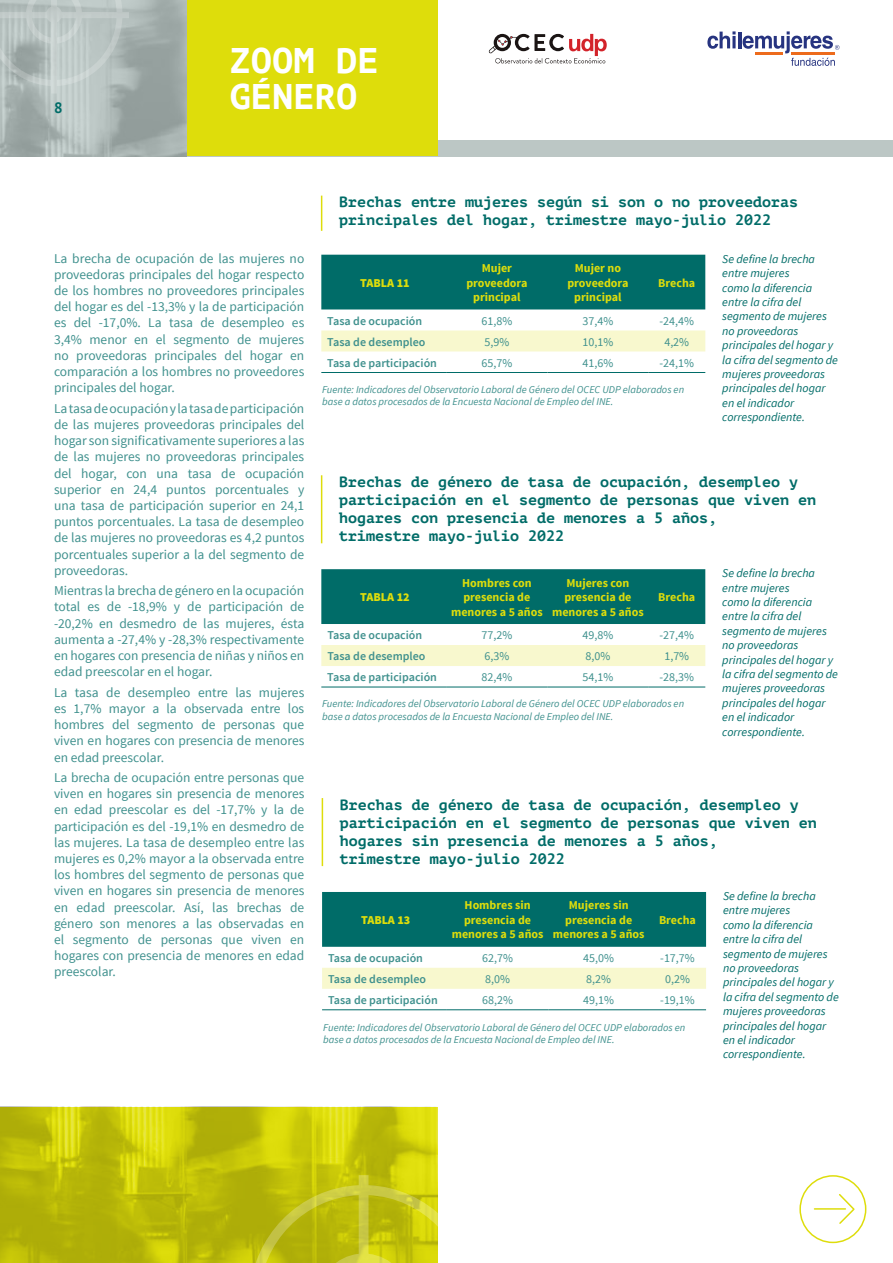
<style>
.page{position:relative;width:893px;height:1263px;background:#fff}
.page>*{position:absolute;margin:0;border:0;box-sizing:border-box;transform-origin:0 0}
.t1{font:700 35.55px "PT Mono";color:#fff}
.t2{font:700 15px/18px "PT Mono";color:#006c68}
.t3{font:700 15px "PT Sans";color:#006c68}
.t4{font:13.5px/16.2px "Source Sans Pro";color:#40918e;text-align:justify}
.t5{font:italic 12px/14.4px "Source Sans Pro";color:#006c68}
.t6{font:700 12px/14.4px "Source Sans Pro";color:#dedd0b;text-align:center}
.t7{font:600 12px "Source Sans Pro";color:#40918e}
.t8{font:12px "Source Sans Pro";color:#40918e}
.t9{font:900 12px "Source Sans Pro";color:#dedd0b}
.t10{font:italic 10.5px/12.6px "Source Sans Pro";color:#40918e}
</style>
<div class="page">
<div style="left:188px;top:140px;width:705px;height:17px;background:#bcc7c5"></div>
<svg style="left:0;top:0;width:188px;height:157px;background:#a4afac"></svg>
<div style="left:188px;top:0;width:250px;height:156px;background:#dedd0b"></div>
<svg style="left:0;top:0;width:129px;height:94px;background:#b9c3c1"></svg>
<svg style="left:707px;top:31px;width:29px;height:18px"></svg>
<hr style="left:738px;top:32px;width:3px;height:16px;background:#273480">
<svg style="left:743px;top:31px;width:96px;height:35px"></svg>
<svg style="left:489px;top:34px;width:118px;height:29px"></svg>
<div style="left:799px;top:1175px;width:67px;height:68px;border:2px solid #dedd0b;border-radius:50%"></div>
<hr style="left:814px;top:1208px;width:31px;height:2px;background:#dedd0b">
<svg style="left:837px;top:1194px;width:18px;height:30px"></svg>
<svg style="left:0;top:1107px;width:438px;height:156px;background:#c2c10b"></svg>
<svg style="left:238px;top:1175px;width:200px;height:88px;background:#c0bf12"></svg>
<div style="left:321px;top:255px;width:384px;height:54px;background:#006c68"></div>
<div style="left:321px;top:330px;width:384px;height:21px;background:#f8f8ce"></div>
<hr style="left:321px;top:372px;width:125px;height:1px;background:#006c68">
<hr style="left:446px;top:372px;width:102px;height:1px;background:#006c68">
<hr style="left:548px;top:372px;width:100px;height:1px;background:#006c68">
<hr style="left:648px;top:372px;width:57px;height:1px;background:#006c68">
<div style="left:321px;top:569px;width:384px;height:55px;background:#006c68"></div>
<div style="left:321px;top:645px;width:384px;height:21px;background:#f8f8ce"></div>
<hr style="left:321px;top:687px;width:125px;height:1px;background:#006c68">
<hr style="left:446px;top:687px;width:102px;height:1px;background:#006c68">
<hr style="left:548px;top:687px;width:100px;height:1px;background:#006c68">
<hr style="left:648px;top:687px;width:57px;height:1px;background:#006c68">
<div style="left:322px;top:892px;width:384px;height:55px;background:#006c68"></div>
<div style="left:322px;top:968px;width:384px;height:21px;background:#f8f8ce"></div>
<hr style="left:322px;top:1009px;width:125px;height:1px;background:#006c68">
<hr style="left:447px;top:1009px;width:101px;height:1px;background:#006c68">
<hr style="left:548px;top:1009px;width:101px;height:1px;background:#006c68">
<hr style="left:649px;top:1009px;width:57px;height:1px;background:#006c68">
<hr style="left:321px;top:196px;width:1px;height:35px;background:#dedd0b">
<hr style="left:321px;top:475px;width:1px;height:68px;background:#dedd0b">
<hr style="left:322px;top:798px;width:1px;height:68px;background:#dedd0b">
<p class="t3" style="left:54px;top:97px;width:10px">8</p>
<h1 class="t1" style="left:229px;top:40px;width:151px">ZOOM DE</h1>
<h1 class="t1" style="left:229px;top:76px;width:130px">GÉNERO</h1>
<p class="t2" style="left:339px;top:193px;width:461px">Brechas entre mujeres según si son o no proveedoras principales del hogar, trimestre mayo-julio 2022</p>
<p class="t4" style="left:54px;top:250px;width:252px">La brecha de ocupación de las mujeres no proveedoras principales del hogar respecto de los hombres no proveedores principales del hogar es del -13,3% y la de participación es del -17,0%. La tasa de desempleo es 3,4% menor en el segmento de mujeres no proveedoras principales del hogar en comparación a los hombres no proveedores principales del hogar.</p>
<p class="t4" style="left:54px;top:400px;width:252px">La tasa de ocupación y la tasa de participación de las mujeres proveedoras principales del hogar son significativamente superiores a las de las mujeres no proveedoras principales del hogar, con una tasa de ocupación superior en 24,4 puntos porcentuales y una tasa de participación superior en 24,1 puntos porcentuales. La tasa de desempleo de las mujeres no proveedoras es 4,2 puntos porcentuales superior a la del segmento de proveedoras.</p>
<p class="t4" style="left:54px;top:583px;width:252px">Mientras la brecha de género en la ocupación total es de -18,9% y de participación de -20,2% en desmedro de las mujeres, ésta aumenta a -27,4% y -28,3% respectivamente en hogares con presencia de niñas y niños en edad preescolar en el hogar.</p>
<p class="t4" style="left:54px;top:684px;width:252px">La tasa de desempleo entre las mujeres es 1,7% mayor a la observada entre los hombres del segmento de personas que viven en hogares con presencia de menores en edad preescolar.</p>
<p class="t4" style="left:54px;top:770px;width:252px">La brecha de ocupación entre personas que viven en hogares sin presencia de menores en edad preescolar es del -17,7% y la de participación es del -19,1% en desmedro de las mujeres. La tasa de desempleo entre las mujeres es 0,2% mayor a la observada entre los hombres del segmento de personas que viven en hogares sin presencia de menores en edad preescolar. Así, las brechas de género son menores a las observadas en el segmento de personas que viven en hogares con presencia de menores en edad preescolar.</p>
<p class="t9" style="left:360px;top:275px;width:51px">TABLA 11</p>
<p class="t6" style="left:466px;top:261px;width:63px">Mujer proveedora principal</p>
<p class="t6" style="left:567px;top:261px;width:63px">Mujer no proveedora principal</p>
<p class="t6" style="left:658px;top:276px;width:38px">Brecha</p>
<p class="t7" style="left:327px;top:313px;width:96px">Tasa de ocupación</p>
<p class="t8" style="left:481px;top:313px;width:32px">61,8%</p>
<p class="t8" style="left:582px;top:313px;width:32px">37,4%</p>
<p class="t8" style="left:659px;top:313px;width:36px">-24,4%</p>
<p class="t7" style="left:327px;top:334px;width:100px">Tasa de desempleo</p>
<p class="t8" style="left:484px;top:334px;width:26px">5,9%</p>
<p class="t8" style="left:582px;top:334px;width:32px">10,1%</p>
<p class="t8" style="left:664px;top:334px;width:26px">4,2%</p>
<p class="t7" style="left:327px;top:355px;width:111px">Tasa de participación</p>
<p class="t8" style="left:481px;top:355px;width:32px">65,7%</p>
<p class="t8" style="left:582px;top:355px;width:32px">41,6%</p>
<p class="t8" style="left:659px;top:355px;width:36px">-24,1%</p>
<p class="t10" style="left:322px;top:383px;width:363px">Fuente: Indicadores del Observatorio Laboral de Género del OCEC UDP elaborados en base a datos procesados de la Encuesta Nacional de Empleo del INE.</p>
<p class="t5" style="left:722px;top:252px;width:117px">Se define la brecha entre mujeres<br>como la diferencia entre la cifra del segmento de mujeres no proveedoras principales del hogar y la cifra del segmento de mujeres proveedoras principales del hogar en el indicador correspondiente.</p>
<p class="t2" style="left:339px;top:472px;width:479px">Brechas de género de tasa de ocupación, desempleo y participación en el segmento de personas que viven en hogares con presencia de menores a 5 años,<br>trimestre mayo-julio 2022</p>
<p class="t9" style="left:360px;top:589px;width:51px">TABLA 12</p>
<p class="t6" style="left:451px;top:576px;width:93px">Hombres con presencia de menores a 5 años</p>
<p class="t6" style="left:552px;top:576px;width:93px">Mujeres con presencia de menores a 5 años</p>
<p class="t6" style="left:658px;top:590px;width:38px">Brecha</p>
<p class="t7" style="left:327px;top:627px;width:96px">Tasa de ocupación</p>
<p class="t8" style="left:481px;top:628px;width:32px">77,2%</p>
<p class="t8" style="left:583px;top:628px;width:32px">49,8%</p>
<p class="t8" style="left:659px;top:628px;width:36px">-27,4%</p>
<p class="t7" style="left:327px;top:648px;width:100px">Tasa de desempleo</p>
<p class="t8" style="left:484px;top:649px;width:26px">6,3%</p>
<p class="t8" style="left:585px;top:649px;width:26px">8,0%</p>
<p class="t8" style="left:664px;top:649px;width:26px">1,7%</p>
<p class="t7" style="left:327px;top:669px;width:111px">Tasa de participación</p>
<p class="t8" style="left:481px;top:670px;width:32px">82,4%</p>
<p class="t8" style="left:582px;top:670px;width:32px">54,1%</p>
<p class="t8" style="left:659px;top:670px;width:36px">-28,3%</p>
<p class="t10" style="left:322px;top:697px;width:363px">Fuente: Indicadores del Observatorio Laboral de Género del OCEC UDP elaborados en base a datos procesados de la Encuesta Nacional de Empleo del INE.</p>
<p class="t5" style="left:722px;top:566px;width:117px">Se define la brecha entre mujeres<br>como la diferencia entre la cifra del segmento de mujeres no proveedoras principales del hogar y la cifra del segmento de mujeres proveedoras principales del hogar en el indicador correspondiente.</p>
<p class="t2" style="left:340px;top:795px;width:479px">Brechas de género de tasa de ocupación, desempleo y participación en el segmento de personas que viven en hogares sin presencia de menores a 5 años,<br>trimestre mayo-julio 2022</p>
<p class="t9" style="left:361px;top:912px;width:51px">TABLA 13</p>
<p class="t6" style="left:452px;top:899px;width:93px">Hombres sin presencia de menores a 5 años</p>
<p class="t6" style="left:553px;top:899px;width:93px">Mujeres sin presencia de menores a 5 años</p>
<p class="t6" style="left:659px;top:913px;width:38px">Brecha</p>
<p class="t7" style="left:328px;top:950px;width:96px">Tasa de ocupación</p>
<p class="t8" style="left:482px;top:950px;width:32px">62,7%</p>
<p class="t8" style="left:583px;top:950px;width:32px">45,0%</p>
<p class="t8" style="left:660px;top:950px;width:36px">-17,7%</p>
<p class="t7" style="left:328px;top:971px;width:100px">Tasa de desempleo</p>
<p class="t8" style="left:485px;top:971px;width:26px">8,0%</p>
<p class="t8" style="left:586px;top:971px;width:26px">8,2%</p>
<p class="t8" style="left:665px;top:971px;width:26px">0,2%</p>
<p class="t7" style="left:328px;top:992px;width:111px">Tasa de participación</p>
<p class="t8" style="left:482px;top:992px;width:32px">68,2%</p>
<p class="t8" style="left:583px;top:992px;width:32px">49,1%</p>
<p class="t8" style="left:660px;top:992px;width:36px">-19,1%</p>
<p class="t10" style="left:323px;top:1021px;width:363px">Fuente: Indicadores del Observatorio Laboral de Género del OCEC UDP elaborados en base a datos procesados de la Encuesta Nacional de Empleo del INE.</p>
<p class="t5" style="left:723px;top:889px;width:117px">Se define la brecha entre mujeres<br>como la diferencia entre la cifra del segmento de mujeres no proveedoras principales del hogar y la cifra del segmento de mujeres proveedoras principales del hogar en el indicador correspondiente.</p>
</div>
